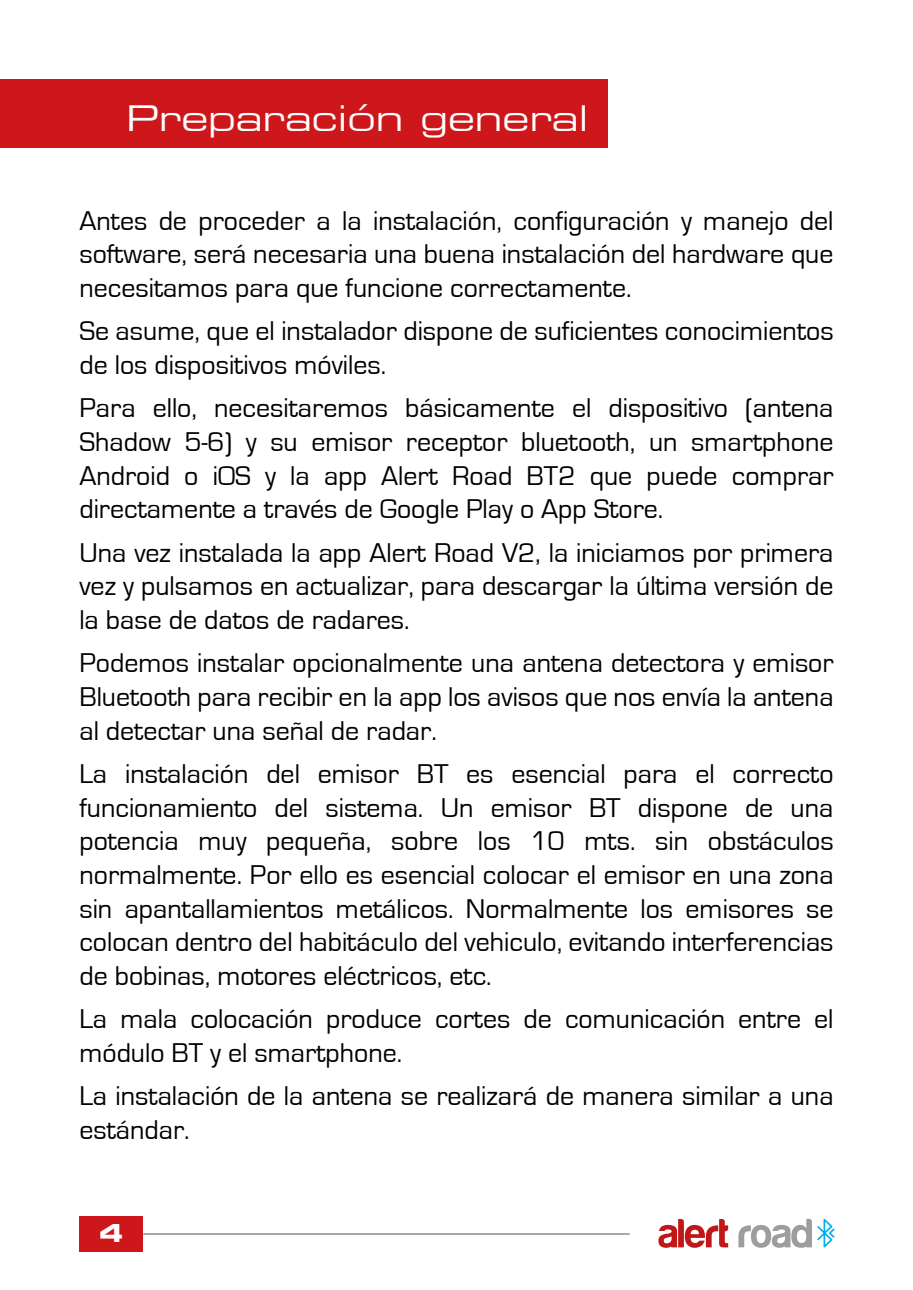
<style>
.page{position:relative;width:913px;height:1290px;background:#fff}
.page>*{position:absolute;margin:0;border:0;box-sizing:border-box;transform-origin:0 0}
.t1{font:35px "Eurostile Extended Two";color:#fff}
.t2{font:28px/33.6px "Eurostile";color:#000;text-align:justify}
.t3{font:24.5px "Eurostile Bold Extended Two";color:#fff}
</style>
<div class="page">
<div style="left:79px;top:1216px;width:64px;height:35px;background:#cd171a"></div>
<hr style="left:143px;top:1233px;width:487px;height:2px;background:#9d9d9c">
<svg style="left:658px;top:1219px;width:70px;height:29px"></svg>
<svg style="left:738px;top:1219px;width:96px;height:29px"></svg>
<div style="left:0;top:79px;width:607px;height:69px;background:#cd171a"></div>
<p class="t1" style="left:126px;top:94px;width:464px">Preparación general</p>
<p class="t2" style="left:79px;top:204px;width:755px">Antes de proceder a la instalación, configuración y manejo del software, será necesaria una buena instalación del hardware que necesitamos para que funcione correctamente.</p>
<p class="t2" style="left:79px;top:315px;width:756px">Se asume, que el instalador dispone de suficientes conocimientos de los dispositivos móviles.</p>
<p class="t2" style="left:79px;top:392px;width:756px">Para ello, necesitaremos básicamente el dispositivo (antena Shadow 5-6) y su emisor receptor bluetooth, un smartphone Android o iOS y la app Alert Road BT2 que puede comprar directamente a través de Google Play o App Store.</p>
<p class="t2" style="left:79px;top:536px;width:755px">Una vez instalada la app Alert Road V2, la iniciamos por primera vez y pulsamos en actualizar, para descargar la última versión de la base de datos de radares.</p>
<p class="t2" style="left:79px;top:647px;width:756px">Podemos instalar opcionalmente una antena detectora y emisor Bluetooth para recibir en la app los avisos que nos envía la antena al detectar una señal de radar.</p>
<p class="t2" style="left:79px;top:758px;width:756px">La instalación del emisor BT es esencial para el correcto funcionamiento del sistema. Un emisor BT dispone de una potencia muy pequeña, sobre los 10 mts. sin obstáculos normalmente. Por ello es esencial colocar el emisor en una zona sin apantallamientos metálicos. Normalmente los emisores se colocan dentro del habitáculo del vehiculo, evitando interferencias de bobinas, motores eléctricos, etc.</p>
<p class="t2" style="left:79px;top:1003px;width:755px">La mala colocación produce cortes de comunicación entre el módulo BT y el smartphone.</p>
<p class="t2" style="left:79px;top:1080px;width:756px">La instalación de la antena se realizará de manera similar a una estándar.</p>
<p class="t3" style="left:99px;top:1216px;width:26px">4</p>
</div>
